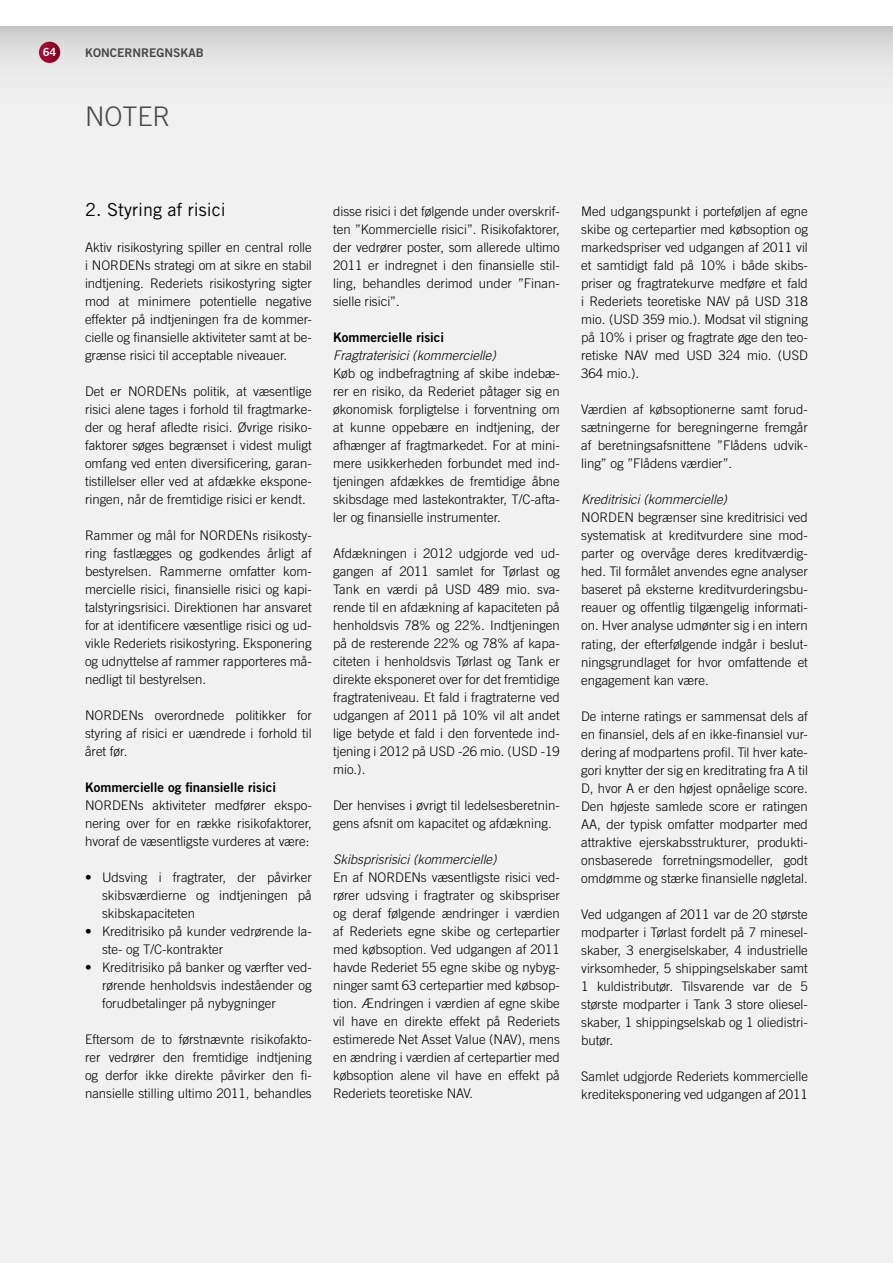
<style>
.page{position:relative;width:893px;height:1263px;background:#fff}
.page>*{position:absolute;margin:0;border:0;box-sizing:border-box;transform-origin:0 0}
.t1{font:300 27px "Trade Gothic LT Std";color:#484848}
.t2{font:18px "Trade Gothic LT Std";color:#000}
.t3{font:300 13.2px/18px "Trade Gothic LT Std";color:#000;text-align:justify}
.t4{font:italic 300 13.2px "Trade Gothic LT Std";color:#000}
.t5{font:13.2px "Trade Gothic LT Std Bd 2";color:#000}
.t6{font:12px "Trade Gothic LT Std Bd 2";color:#484848}
.t7{font:11.25px "Trade Gothic LT Std Bd 2";color:#fff}
</style>
<div class="page">
<div style="left:0;top:26px;width:893px;height:1237px;background:#f1f1f1"></div>
<div style="left:0;top:26px;width:893px;height:146px;background:linear-gradient(to bottom,#dbdbdb,#f8f8f8)"></div>
<svg style="left:39px;top:42px;width:21px;height:21px"></svg>
<p class="t7" style="left:43px;top:45px;width:15px">64</p>
<p class="t6" style="left:85px;top:45px;width:120px">KONCERNREGNSKAB</p>
<h1 class="t1" style="left:85px;top:100px;width:68px">Noter</h1>
<h2 class="t2" style="left:85px;top:198px;width:142px">2. Styring af risici</h2>
<p class="t3" style="left:85px;top:238px;width:228px">Aktiv risikostyring spiller en central rolle i NORDENs strategi om at sikre en stabil indtjening. Rederiets risikostyring sigter mod at minimere potentielle negative effekter på indtjeningen fra de kommer&shy;cielle og finansielle aktiviteter samt at be&shy;grænse risici til acceptable niveauer.</p>
<p class="t3" style="left:85px;top:382px;width:228px">Det er NORDENs politik, at væsentlige risici alene tages i forhold til fragtmarke&shy;der og heraf afledte risici. Øvrige risiko&shy;faktorer søges begrænset i videst muligt omfang ved enten diversificering, garan&shy;tistillelser eller ved at afdække ekspone&shy;ringen, når de fremtidige risici er kendt.</p>
<p class="t3" style="left:85px;top:526px;width:228px">Rammer og mål for NORDENs risikosty&shy;ring fastlægges og godkendes årligt af bestyrelsen. Rammerne omfatter kom&shy;mercielle risici, finansielle risici og kapi&shy;talstyringsrisici. Direktionen har ansvaret for at identificere væsentlige risici og ud&shy;vikle Rederiets risikostyring. Eksponering og udnyttelse af rammer rapporteres må&shy;nedligt til bestyrelsen.</p>
<p class="t3" style="left:85px;top:706px;width:228px">NORDENs overordnede politikker for styring af risici er uændrede i forhold til året før.</p>
<p class="t5" style="left:85px;top:779px;width:193px">Kommercielle og finansielle risici</p>
<p class="t3" style="left:85px;top:796px;width:228px">NORDENs aktiviteter medfører ekspo&shy;nering over for en række risikofaktorer, hvoraf de væsentligste vurderes at være:</p>
<p class="t3" style="left:102px;top:868px;width:211px;text-indent:-17px">• Udsving i fragtrater, der påvirker skibsværdierne og indtjeningen på skibskapaciteten</p>
<p class="t3" style="left:102px;top:922px;width:211px;text-indent:-17px">• Kreditrisiko på kunder vedrørende la&shy;ste- og T/C-kontrakter</p>
<p class="t3" style="left:102px;top:958px;width:211px;text-indent:-17px">• Kreditrisiko på banker og værfter ved&shy;rørende henholdsvis indeståender og forudbetalinger på nybygninger</p>
<p class="t3" style="left:85px;top:1030px;width:228px">Eftersom de to førstnævnte risikofakto&shy;rer vedrører den fremtidige indtjening og derfor ikke direkte påvirker den fi&shy;nansielle stilling ultimo 2011, behandles</p>
<p class="t3" style="left:333px;top:202px;width:228px">disse risici i det følgende under overskrif&shy;ten ”Kommercielle risici”. Risikofaktorer, der vedrører poster, som allerede ultimo 2011 er indregnet i den finansielle stil&shy;ling, behandles derimod under ”Finan&shy;sielle risici”.</p>
<p class="t5" style="left:333px;top:329px;width:113px">Kommercielle risici</p>
<p class="t4" style="left:333px;top:348px;width:164px">Fragtraterisici (kommercielle)</p>
<p class="t3" style="left:333px;top:364px;width:228px">Køb og indbefragtning af skibe indebæ&shy;rer en risiko, da Rederiet påtager sig en økonomisk forpligtelse i forventning om at kunne oppebære en indtjening, der afhænger af fragtmarkedet. For at mini&shy;mere usikkerheden forbundet med ind&shy;tjeningen afdækkes de fremtidige åbne skibsdage med lastekontrakter, T/C-afta&shy;ler og finansielle instrumenter.</p>
<p class="t3" style="left:333px;top:544px;width:228px">Afdækningen i 2012 udgjorde ved ud&shy;gangen af 2011 samlet for Tørlast og Tank en værdi på USD 489 mio. sva&shy;rende til en afdækning af kapaciteten på henholdsvis 78% og 22%. Indtjeningen på de resterende 22% og 78% af kapa&shy;citeten i henholdsvis Tørlast og Tank er direkte eksponeret over for det fremtidige fragtrateniveau. Et fald i fragtraterne ved udgangen af 2011 på 10% vil alt andet lige betyde et fald i den forventede ind&shy;tjening i 2012 på USD -26 mio. (USD -19 mio.).</p>
<p class="t3" style="left:333px;top:796px;width:228px">Der henvises i øvrigt til ledelsesberetnin&shy;gens afsnit om kapacitet og afdækning.</p>
<p class="t4" style="left:333px;top:852px;width:165px">Skibsprisrisici (kommercielle)</p>
<p class="t3" style="left:333px;top:868px;width:228px">En af NORDENs væsentligste risici ved&shy;rører udsving i fragtrater og skibspriser og deraf følgende ændringer i værdien af Rederiets egne skibe og certepartier med købsoption. Ved udgangen af 2011 havde Rederiet 55 egne skibe og nybyg&shy;ninger samt 63 certepartier med købsop&shy;tion. Ændringen i værdien af egne skibe vil have en direkte effekt på Rederiets estimerede Net Asset Value (NAV), mens en ændring i værdien af certepartier med købsoption alene vil have en effekt på Rederiets teoretiske NAV.</p>
<p class="t3" style="left:581px;top:202px;width:228px">Med udgangspunkt i porteføljen af egne skibe og certepartier med købsoption og markedspriser ved udgangen af 2011 vil et samtidigt fald på 10% i både skibs&shy;priser og fragtratekurve medføre et fald i Rederiets teoretiske NAV på USD 318 mio. (USD 359 mio.). Modsat vil stigning på 10% i priser og fragtrate øge den teo&shy;retiske NAV med USD 324 mio. (USD 364 mio.).</p>
<p class="t3" style="left:581px;top:401px;width:228px">Værdien af købsoptionerne samt forud&shy;sætningerne for beregningerne fremgår af beretningsafsnittene ”Flådens udvik&shy;ling” og ”Flådens værdier”.</p>
<p class="t4" style="left:581px;top:492px;width:147px">Kreditrisici (kommercielle)</p>
<p class="t3" style="left:581px;top:509px;width:228px">NORDEN begrænser sine kreditrisici ved systematisk at kreditvurdere sine mod&shy;parter og overvåge deres kreditværdig&shy;hed. Til formålet anvendes egne analyser baseret på eksterne kreditvurderingsbu&shy;reauer og offentlig tilgængelig informati&shy;on. Hver analyse udmønter sig i en intern rating, der efterfølgende indgår i beslut&shy;ningsgrundlaget for hvor omfattende et engagement kan være.</p>
<p class="t3" style="left:581px;top:707px;width:228px">De interne ratings er sammensat dels af en finansiel, dels af en ikke-finansiel vur&shy;dering af modpartens profil. Til hver kate&shy;gori knytter der sig en kreditrating fra A til D, hvor A er den højest opnåelige score.<br>Den højeste samlede score er ratingen AA, der typisk omfatter modparter med attraktive ejerskabsstrukturer, produkti&shy;onsbaserede forretningsmodeller, godt omdømme og stærke finansielle nøgletal.</p>
<p class="t3" style="left:581px;top:905px;width:228px">Ved udgangen af 2011 var de 20 største modparter i Tørlast fordelt på 7 minesel&shy;skaber, 3 energiselskaber, 4 industrielle virksomheder, 5 shippingselskaber samt 1 kuldistributør. Tilsvarende var de 5 største modparter i Tank 3 store oliesel&shy;skaber, 1 shippingselskab og 1 oliedistri&shy;butør.</p>
<p class="t3" style="left:581px;top:1067px;width:228px">Samlet udgjorde Rederiets kommercielle krediteksponering ved udgangen af 2011</p>
</div>
